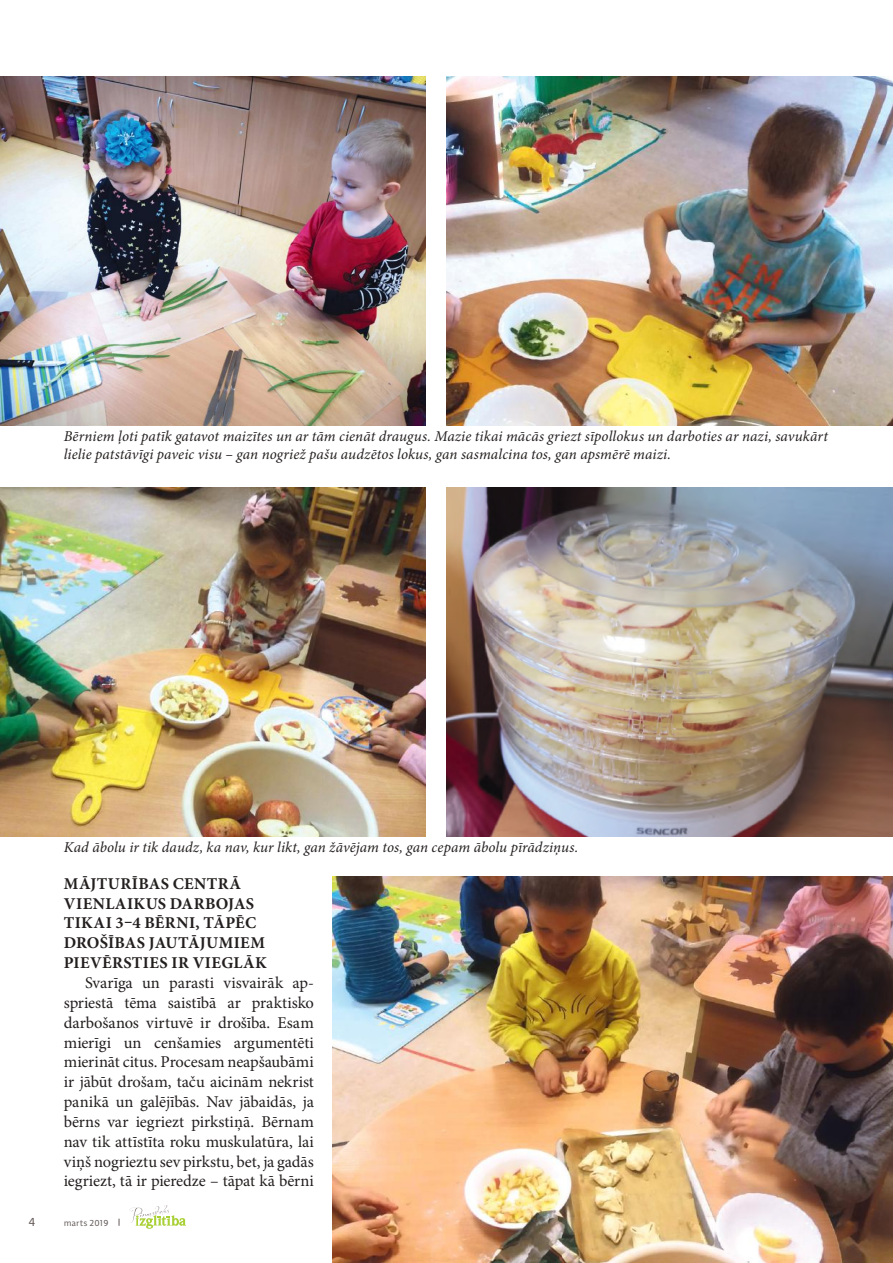
<style>
.page{position:relative;width:893px;height:1263px;background:#fff}
.page>*{position:absolute;margin:0;border:0;box-sizing:border-box;transform-origin:0 0}
.t1{font:16.5px/19.8px "Minion Pro";letter-spacing:-.005em;color:#241f1f;text-align:justify}
.t2{font:700 16.5px/19.8px "Minion Pro";letter-spacing:.02em;color:#241f1f}
.t3{font:italic 15px/18px "Minion Pro";letter-spacing:.005em;color:#241f1f}
.t4{font:12px "Adagio Sans";color:#635958}
.t5{font:9px "Adagio Sans";color:#635958}
</style>
<div class="page">
<svg style="left:130px;top:1205px;width:56px;height:24px"></svg>
<img style="left:0;top:77px;width:425px;height:349px">
<img style="left:0;top:488px;width:425px;height:349px">
<img style="left:446px;top:77px;width:447px;height:349px">
<img style="left:446px;top:488px;width:447px;height:349px">
<img style="left:332px;top:877px;width:561px;height:386px">
<p class="t3" style="left:64px;top:427px;width:766px">Bērniem ļoti patīk gatavot maizītes un ar tām cienāt draugus. Mazie tikai mācās griezt sīpollokus un darboties ar nazi, savukārt lielie patstāvīgi paveic visu – gan nogriež pašu audzētos lokus, gan sasmalcina tos, gan apsmērē maizi.</p>
<p class="t3" style="left:64px;top:839px;width:516px">Kad ābolu ir tik daudz, ka nav, kur likt, gan žāvējam tos, gan cepam ābolu pīrādziņus.</p>
<p class="t2" style="left:64px;top:873px;width:204px">MĀJTURĪBAS CENTRĀ<br>VIENLAIKUS DARBOJAS<br>TIKAI 3–4 BĒRNI, TĀPĒC<br>DROŠĪBAS JAUTĀJUMIEM<br>PIEVĒRSTIES IR VIEGLĀK</p>
<p class="t1" style="left:64px;top:973px;width:252px;text-indent:21px">Svarīga un parasti visvairāk ap&shy;spriestā tēma saistībā ar praktisko darbošanos virtuvē ir drošība. Esam mierīgi un cenšamies argumentēti mierināt citus. Procesam neapšaubāmi ir jābūt drošam, taču aicinām nekrist panikā un galējībās. Nav jābaidās, ja bērns var iegriezt pirkstiņā. Bērnam nav tik attīstīta roku muskulatūra, lai viņš nogrieztu sev pirkstu, bet, ja gadās iegriezt, tā ir pieredze – tāpat kā bērni</p>
<p class="t4" style="left:28px;top:1214px;width:8px">4</p>
<p class="t5" style="left:64px;top:1217px;width:46px">marts 2019</p>
</div>
